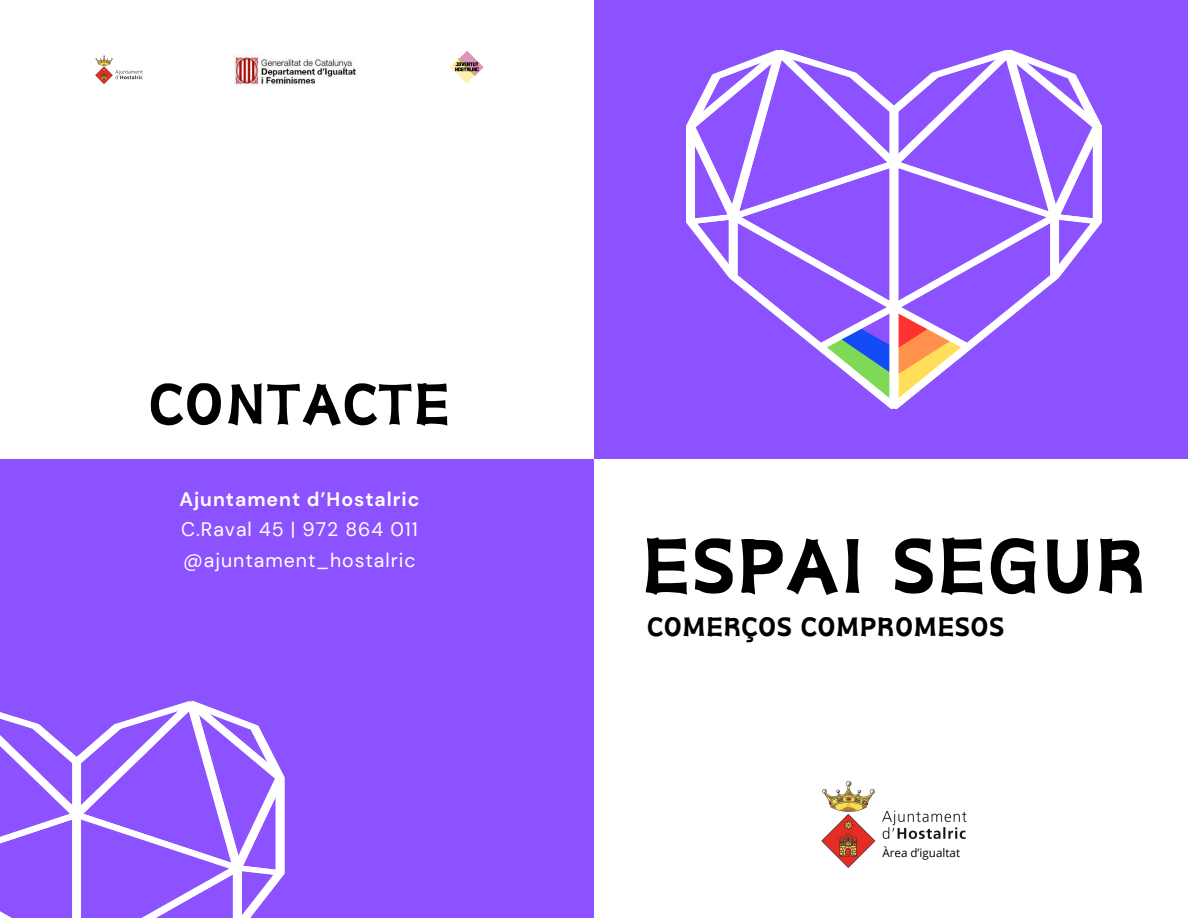
<style>
.page{position:relative;width:1188px;height:918px;background:#fff}
.page>*{position:absolute;margin:0;border:0;box-sizing:border-box;transform-origin:0 0}
.t1{font:82.5px "Canva Joy Hei";color:#000}
.t2{font:61.5px "Canva Joy Hei";color:#000}
.t3{font:28.5px "Canva Joy Hei";color:#000}
.t4{font:19.5px/30.3px "DM Sans";letter-spacing:.05em;color:#fff;text-align:justify}
.t5{font:11.7px "Open Sans";color:#000}
.s1{font-weight:700}
</style>
<div class="page">
<div style="left:594px;top:0;width:593px;height:459px;background:#8c52ff"></div>
<img style="left:821px;top:781px;width:55px;height:87px">
<img style="left:882px;top:810px;width:85px;height:29px">
<div style="left:0;top:459px;width:593px;height:459px;background:#8c52ff"></div>
<svg style="left:690px;top:50px;width:412px;height:359px"></svg>
<svg style="left:0;top:701px;width:284px;height:217px"></svg>
<img style="left:234px;top:55px;width:122px;height:31px">
<img style="left:450px;top:51px;width:34px;height:32px">
<img style="left:95px;top:55px;width:48px;height:29px">
<h2 class="t2" style="left:149px;top:375px;width:303px">CONTACTE</h2>
<p class="t4" style="left:179px;top:484px;width:241px"><span class="s1">Ajuntament d’Hostalric </span>C.Raval 45 | 972 864 011 @ajuntament_hostalric</p>
<h1 class="t1" style="left:640px;top:527px;width:508px">ESPAI SEGUR</h1>
<p class="t3" style="left:647px;top:613px;width:359px">COMERÇOS COMPROMESOS</p>
<p class="t5" style="left:882px;top:845px;width:79px">Àrea d’igualtat</p>
</div>
